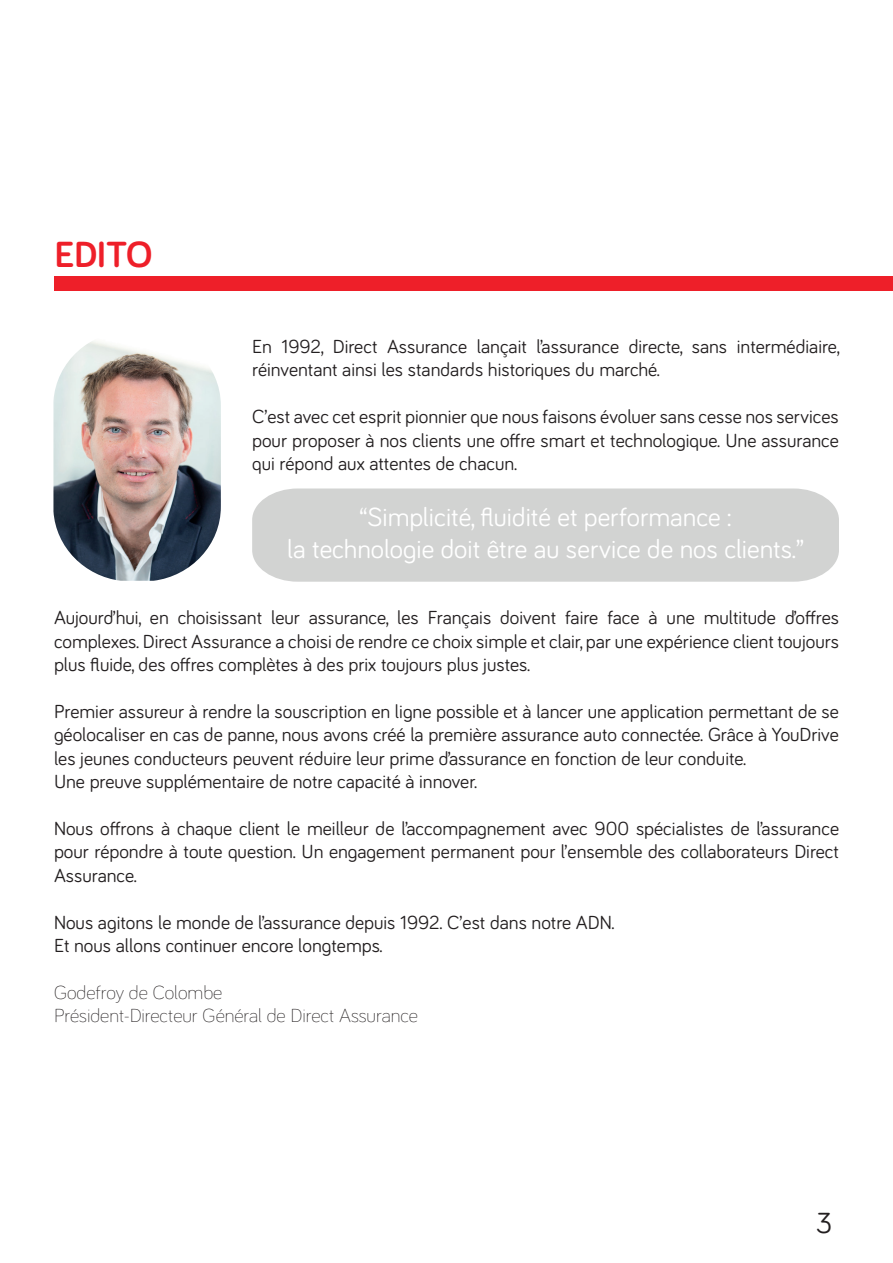
<style>
.page{position:relative;width:893px;height:1263px;background:#fff}
.page>*{position:absolute;margin:0;border:0;box-sizing:border-box;transform-origin:0 0}
.t1{font:700 37.5px "Bariol";color:#ee1f29}
.t2{font:30px "Bariol";color:#231f20}
.t3{font:27px "Bariol";color:#fff}
.t4{font:19.5px/23.4px "Bariol";color:#231f20;text-align:justify}
.t5{font:300 19.5px "Bariol";color:#231f20}
</style>
<div class="page">
<div style="left:252px;top:488px;width:587px;height:94px;background:#d2d3d2"></div>
<img style="left:53px;top:341px;width:168px;height:240px">
<div style="left:55px;top:276px;width:838px;height:15px;background:#ee1f29"></div>
<p class="t1" style="left:55px;top:229px;width:99px">EDITO</p>
<p class="t4" style="left:252px;top:334px;width:589px">En 1992, Direct Assurance lançait l’assurance directe, sans intermédiaire, réinventant ainsi les standards historiques du marché.</p>
<p class="t4" style="left:252px;top:404px;width:588px">C’est avec cet esprit pionnier que nous faisons évoluer sans cesse nos services pour proposer à nos clients une offre smart et technologique. Une assurance qui répond aux attentes de chacun.</p>
<p class="t3" style="left:359px;top:498px;width:374px">“Simplicité, fluidité et performance :</p>
<p class="t3" style="left:287px;top:531px;width:518px">la technologie doit être au service de nos clients.”</p>
<p class="t4" style="left:54px;top:605px;width:786px">Aujourd’hui, en choisissant leur assurance, les Français doivent faire face à une multitude d’offres complexes. Direct Assurance a choisi de rendre ce choix simple et clair, par une expérience client toujours plus fluide, des offres complètes à des prix toujours plus justes.</p>
<p class="t4" style="left:54px;top:699px;width:786px">Premier assureur à rendre la souscription en ligne possible et à lancer une application permettant de se géolocaliser en cas de panne, nous avons créé la première assurance auto connectée. Grâce à YouDrive les jeunes conducteurs peuvent réduire leur prime d’assurance en fonction de leur conduite.</p>
<p class="t4" style="left:54px;top:769px;width:425px">Une preuve supplémentaire de notre capacité à innover.</p>
<p class="t4" style="left:54px;top:816px;width:787px">Nous offrons à chaque client le meilleur de l’accompagnement avec 900 spécialistes de l’assurance pour répondre à toute question. Un engagement permanent pour l’ensemble des collaborateurs Direct Assurance.</p>
<p class="t4" style="left:54px;top:909px;width:562px">Nous agitons le monde de l’assurance depuis 1992. C’est dans notre ADN.</p>
<p class="t4" style="left:54px;top:933px;width:330px">Et nous allons continuer encore longtemps.</p>
<p class="t5" style="left:54px;top:979px;width:170px">Godefroy de Colombe</p>
<p class="t5" style="left:54px;top:1002px;width:366px">Président-Directeur Général de Direct Assurance</p>
<h2 class="t2" style="left:816px;top:1202px;width:18px">3</h2>
</div>
